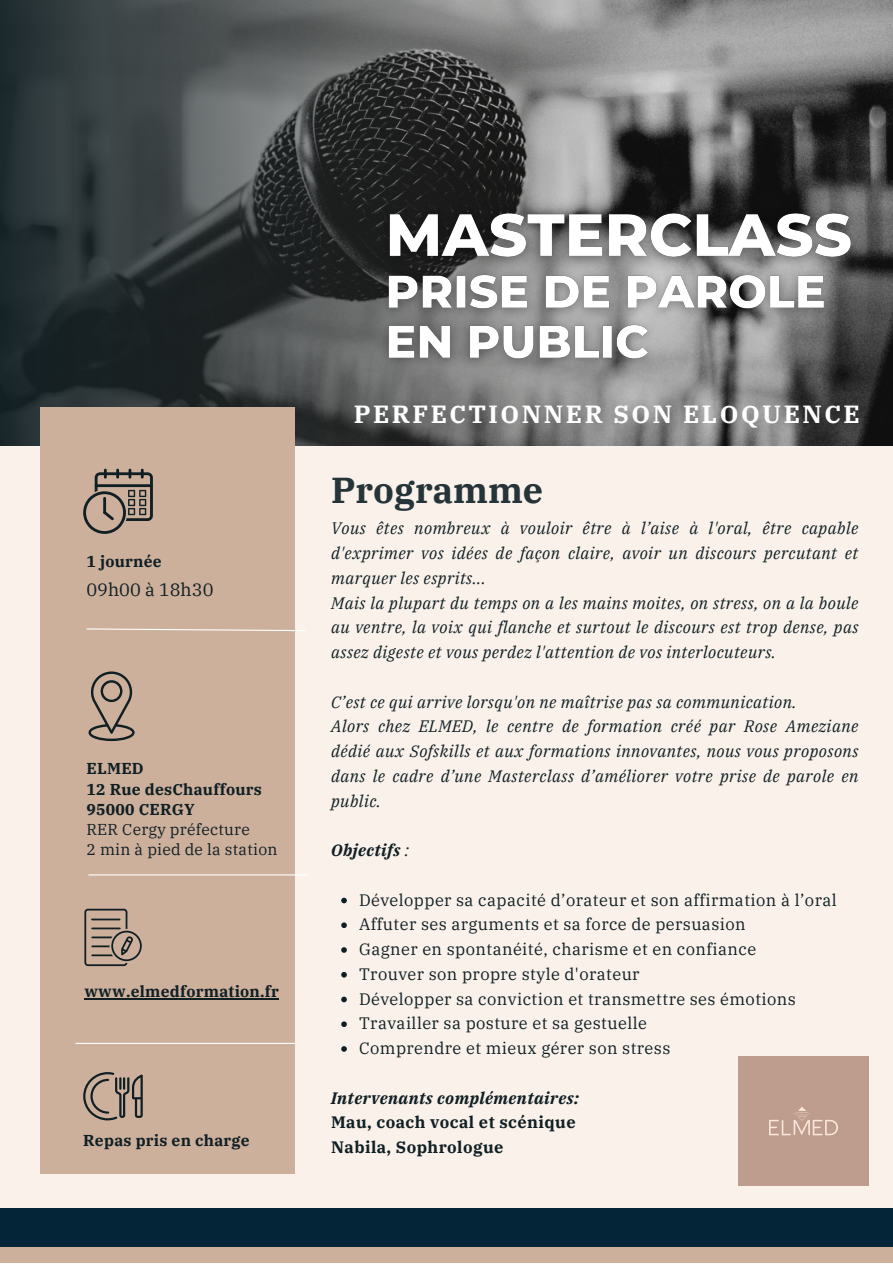
<style>
.page{position:relative;width:893px;height:1264px;background:#fff}
.page>*{position:absolute;margin:0;border:0;box-sizing:border-box;transform-origin:0 0}
.t1{font:700 35.85px "IBM Plex Serif";color:#253439}
.t2{font:700 24.75px "IBM Plex Serif";letter-spacing:.1em;color:#fff}
.t3{font:18px "IBM Plex Serif";color:#101f24}
.t4{font:italic 16.5px/24.8px "IBM Plex Serif";letter-spacing:.025em;color:#101f24;text-align:justify}
.t5{font:16.5px "IBM Plex Serif";letter-spacing:.025em;color:#101f24}
.t6{font:700 16.5px "IBM Plex Serif";letter-spacing:.025em;color:#101f24}
.t7{font:italic 700 16.5px "IBM Plex Serif";letter-spacing:.025em;color:#101f24}
.t8{font:700 15.75px "IBM Plex Serif";letter-spacing:.015em;color:#101f24}
.t9{font:15.75px "IBM Plex Serif";letter-spacing:.015em;color:#101f24}
.s1{font-weight:400}
</style>
<div class="page">
<div style="left:0;top:0;width:892px;height:1262px;background:#042438"></div>
<div style="left:0;top:1246px;width:892px;height:16px;background:#ccb09c"></div>
<div style="left:0;top:446px;width:892px;height:761px;background:#faf1ea"></div>
<img style="left:632px;top:0;width:260px;height:446px">
<svg style="left:0;top:0;width:632px;height:446px;background:#494d4e"></svg>
<div style="left:40px;top:407px;width:255px;height:766px;background:#ccb09c"></div>
<svg style="left:86px;top:628px;width:220px;height:3px"></svg>
<hr style="left:88px;top:874px;width:220px;height:1px;background:#fff">
<svg style="left:83px;top:468px;width:70px;height:66px"></svg>
<svg style="left:88px;top:671px;width:47px;height:70px"></svg>
<svg style="left:84px;top:908px;width:58px;height:58px"></svg>
<hr style="left:76px;top:1042px;width:219px;height:1px;background:#fff">
<svg style="left:83px;top:1072px;width:60px;height:48px"></svg>
<div style="left:738px;top:1056px;width:130px;height:129px;background:#be9d8e"></div>
<svg style="left:341px;top:897px;width:6px;height:6px"></svg>
<svg style="left:341px;top:922px;width:6px;height:6px"></svg>
<svg style="left:341px;top:947px;width:6px;height:5px"></svg>
<svg style="left:341px;top:972px;width:6px;height:5px"></svg>
<svg style="left:341px;top:996px;width:6px;height:6px"></svg>
<svg style="left:341px;top:1021px;width:6px;height:6px"></svg>
<svg style="left:341px;top:1046px;width:6px;height:5px"></svg>
<img style="left:374px;top:200px;width:491px;height:175px">
<hr style="left:84px;top:998px;width:195px;height:1px;background:#101f24">
<p class="t8" style="left:86px;top:551px;width:77px">1 journée</p>
<p class="t3" style="left:86px;top:578px;width:128px">09h00 à 18h30</p>
<p class="t8" style="left:86px;top:758px;width:59px">ELMED</p>
<p class="t8" style="left:86px;top:778px;width:177px">12 Rue desChauffours</p>
<p class="t8" style="left:86px;top:798px;width:110px">95000 CERGY</p>
<p class="t9" style="left:86px;top:819px;width:165px">RER Cergy préfecture</p>
<p class="t9" style="left:86px;top:839px;width:193px">2 min à pied de la station</p>
<p class="t8" style="left:84px;top:980px;width:196px">www.elmedformation.fr</p>
<p class="t8" style="left:83px;top:1129px;width:168px">Repas pris en charge</p>
<p class="t2" style="left:354px;top:398px;width:507px">PERFECTIONNER SON ELOQUENCE</p>
<p class="t1" style="left:331px;top:466px;width:214px">Programme</p>
<p class="t4" style="left:331px;top:516px;width:529px">Vous êtes nombreux à vouloir être à l’aise à l'oral, être capable d'exprimer vos idées de façon claire, avoir un discours percutant et marquer les esprits...</p>
<p class="t4" style="left:331px;top:590px;width:529px">Mais la plupart du temps on a les mains moites, on stress, on a la boule au ventre, la voix qui flanche et surtout le discours est trop dense, pas assez digeste et vous perdez l'attention de vos interlocuteurs.</p>
<p class="t4" style="left:331px;top:689px;width:467px">C’est ce qui arrive lorsqu'on ne maîtrise pas sa communication.</p>
<p class="t4" style="left:331px;top:713px;width:529px">Alors chez ELMED, le centre de formation créé par Rose Ameziane dédié aux Sofskills et aux formations innovantes, nous vous proposons dans le cadre d’une Masterclass d’améliorer votre prise de parole en public.</p>
<p class="t7" style="left:331px;top:839px;width:79px">Objectifs <span class="s1">:</span></p>
<p class="t5" style="left:359px;top:888px;width:479px">Développer sa capacité d’orateur et son affirmation à l’oral</p>
<p class="t5" style="left:359px;top:913px;width:388px">Affuter ses arguments et sa force de persuasion</p>
<p class="t5" style="left:359px;top:938px;width:398px">Gagner en spontanéité, charisme et en confiance</p>
<p class="t5" style="left:359px;top:962px;width:282px">Trouver son propre style d'orateur</p>
<p class="t5" style="left:359px;top:987px;width:438px">Développer sa conviction et transmettre ses émotions</p>
<p class="t5" style="left:359px;top:1012px;width:289px">Travailler sa posture et sa gestuelle</p>
<p class="t5" style="left:359px;top:1037px;width:313px">Comprendre et mieux gérer son stress</p>
<p class="t7" style="left:331px;top:1086px;width:249px">Intervenants complémentaires:</p>
<p class="t6" style="left:331px;top:1111px;width:246px">Mau, coach vocal et scénique</p>
<p class="t6" style="left:331px;top:1136px;width:174px">Nabila, Sophrologue</p>
</div>
